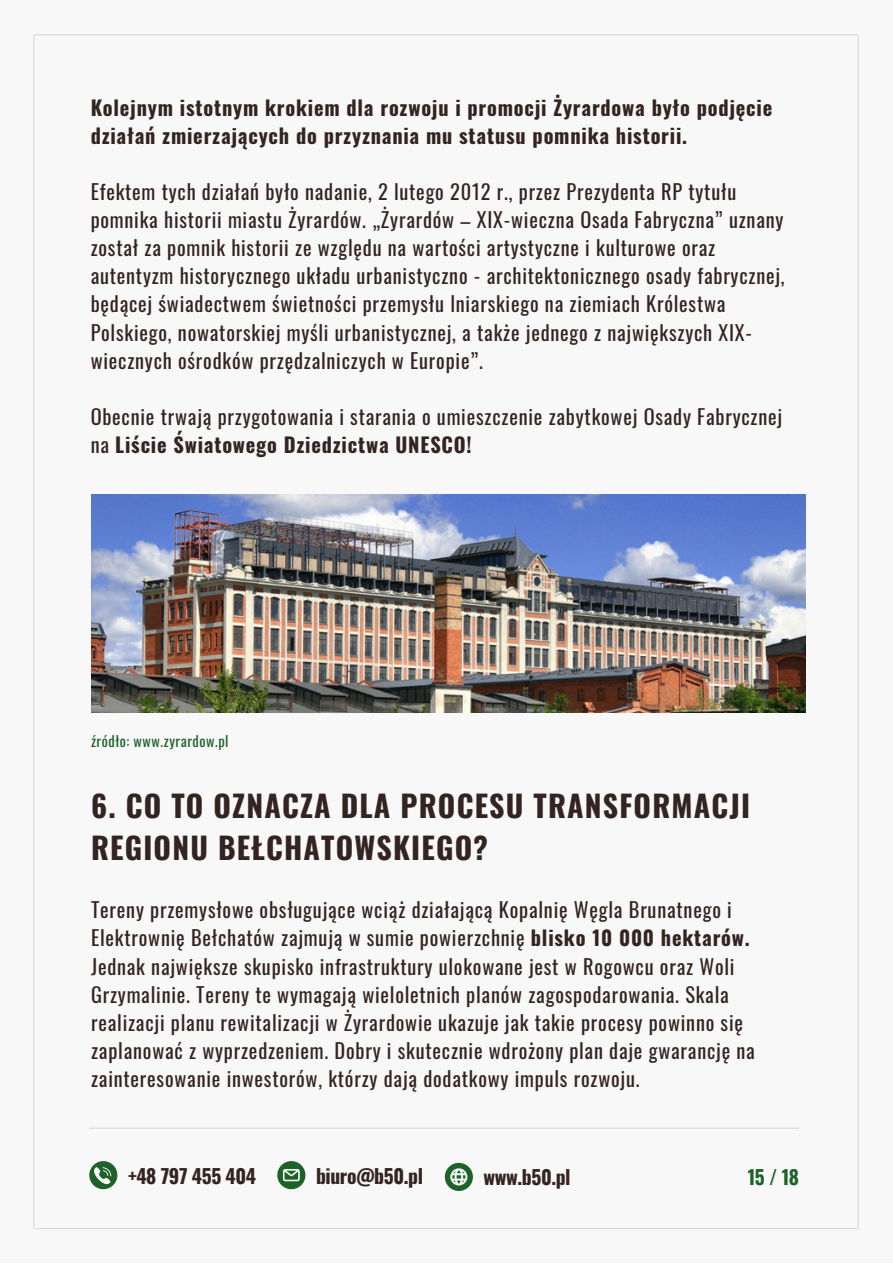
<style>
.page{position:relative;width:893px;height:1264px;background:#fff}
.page>*{position:absolute;margin:0;border:0;box-sizing:border-box;transform-origin:0 0}
.t1{font:700 30px/41.5px "Oswald";letter-spacing:.04em;color:#332421}
.t2{font:20.4px/28px "Oswald";letter-spacing:.04em;color:#332421}
.t3{font:700 20.4px/28px "Oswald";letter-spacing:.04em;color:#332421}
.t4{font:700 19.65px "Oswald";letter-spacing:-.02em;color:#332421}
.t5{font:700 19.65px "Oswald";color:#1d6229}
.t6{font:14.4px "Oswald";letter-spacing:.04em;color:#1d6229}
.s1{font-weight:700}
</style>
<div class="page">
<div style="left:0;top:0;width:892px;height:1262px;background:#f8f8f8"></div>
<hr style="left:34px;top:1227px;width:823px;height:2px;background:#d9d9d9">
<hr style="left:34px;top:34px;width:823px;height:1px;background:#d9d9d9">
<hr style="left:857px;top:36px;width:1px;height:1193px;background:#d9d9d9">
<hr style="left:33px;top:35px;width:1px;height:1192px;background:#d9d9d9">
<svg style="left:89px;top:1161px;width:28px;height:28px"></svg>
<svg style="left:445px;top:1162px;width:28px;height:28px"></svg>
<svg style="left:277px;top:1161px;width:28px;height:28px"></svg>
<hr style="left:89px;top:1127px;width:710px;height:1px;background:#d9d9d9">
<img style="left:91px;top:494px;width:714px;height:218px">
<p class="t3" style="left:91px;top:92px;width:683px">Kolejnym istotnym krokiem dla rozwoju i promocji Żyrardowa było podjęcie działań zmierzających do przyznania mu statusu pomnika historii.</p>
<p class="t2" style="left:91px;top:177px;width:695px">Efektem tych działań było nadanie, 2 lutego 2012 r., przez Prezydenta RP tytułu pomnika historii miastu Żyrardów. „Żyrardów – XIX-wieczna Osada Fabryczna” uznany został za pomnik historii ze względu na wartości artystyczne i kulturowe oraz autentyzm historycznego układu urbanistyczno - architektonicznego osady fabrycznej, będącej świadectwem świetności przemysłu lniarskiego na ziemiach Królestwa Polskiego, nowatorskiej myśli urbanistycznej, a także jednego z największych XIX&shy;wiecznych ośrodków przędzalniczych w Europie”.</p>
<p class="t2" style="left:91px;top:401px;width:693px">Obecnie trwają przygotowania i starania o umieszczenie zabytkowej Osady Fabrycznej na <span class="s1">Liście Światowego Dziedzictwa UNESCO!</span></p>
<p class="t6" style="left:91px;top:730px;width:139px">źródło: www.zyrardow.pl</p>
<p class="t1" style="left:91px;top:783px;width:660px">6. CO TO OZNACZA DLA PROCESU TRANSFORMACJI<br>REGIONU BEŁCHATOWSKIEGO?</p>
<p class="t2" style="left:91px;top:895px;width:665px">Tereny przemysłowe obsługujące wciąż działającą Kopalnię Węgla Brunatnego i Elektrownię Bełchatów zajmują w sumie powierzchnię <span class="s1">blisko 10 000 hektarów.<br></span>Jednak największe skupisko infrastruktury ulokowane jest w Rogowcu oraz Woli Grzymalinie. Tereny te wymagają wieloletnich planów zagospodarowania. Skala realizacji planu rewitalizacji w Żyrardowie ukazuje jak takie procesy powinno się zaplanować z wyprzedzeniem. Dobry i skutecznie wdrożony plan daje gwarancję na zainteresowanie inwestorów, którzy dają dodatkowy impuls rozwoju.</p>
<p class="t4" style="left:128px;top:1160px;width:130px">+48 797 455 404</p>
<p class="t4" style="left:316px;top:1160px;width:108px">biuro@b50.pl</p>
<p class="t4" style="left:483px;top:1161px;width:89px">www.b50.pl</p>
<p class="t5" style="left:747px;top:1161px;width:53px">15 / 18</p>
</div>
